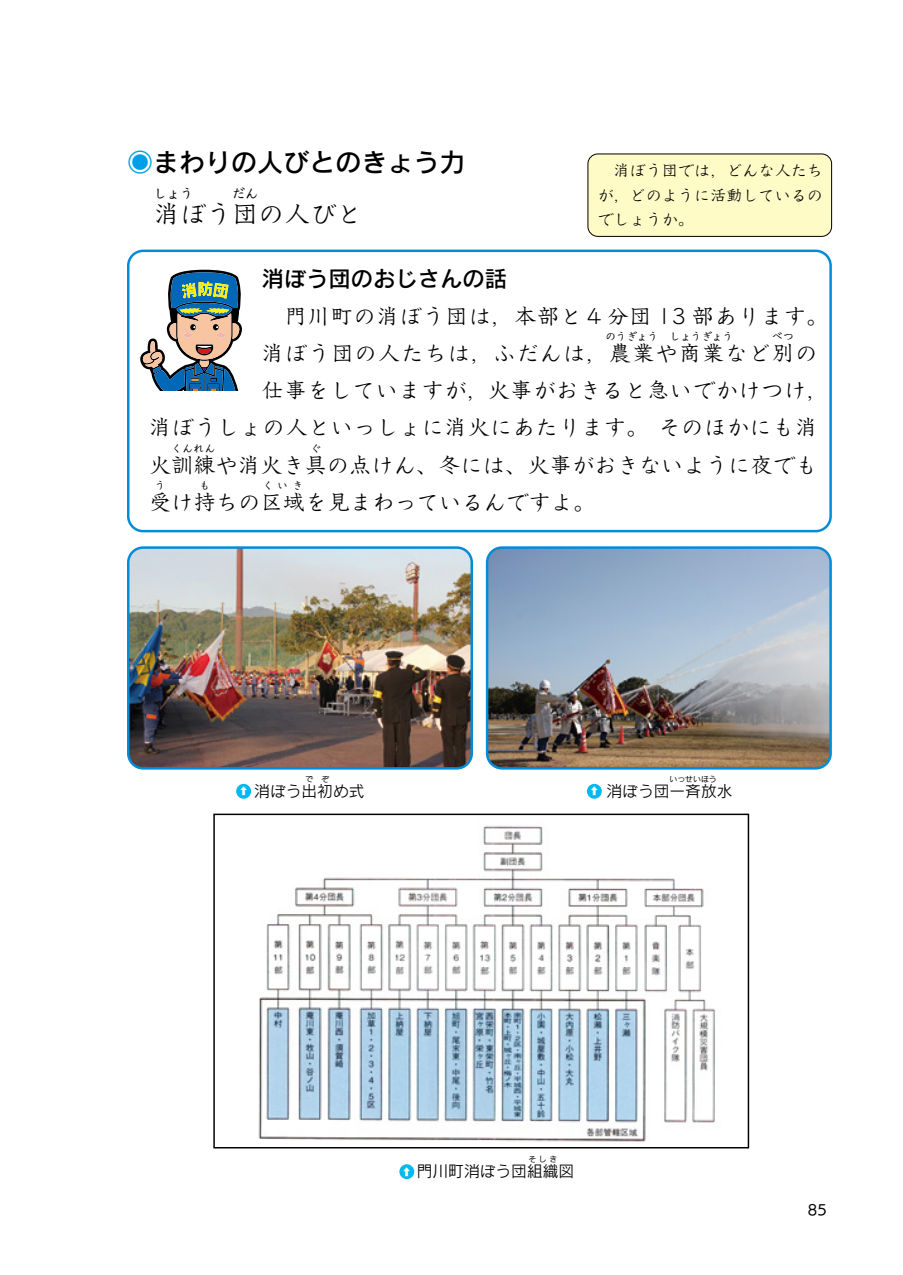
<style>
.page{position:relative;width:903px;height:1275px;background:#fff}
.page>*{position:absolute;margin:0;border:0;box-sizing:border-box;transform-origin:0 0}
.t1{font:26.07px "Rodin Pro DB";color:#000}
.t2{font:26.07px "Utrillo Pro M";color:#000}
.t3{font:22.4px/37.3px "Utrillo Pro M";letter-spacing:.02em;color:#000}
.t4{font:22.4px/37.3px "Utrillo Pro M";letter-spacing:.04em;color:#000}
.t5{font:22.4px "Utrillo Pro M";color:#000}
.t6{font:22.4px "Rodin Pro DB";color:#000}
.t7{font:16.1px/24.8px "Utrillo Pro M";color:#000;text-align:justify}
.t8{font:15.75px "Rodin Pro M";color:#000}
.t9{font:14px "UD Kakugo Small Pr 6 M";color:#000}
.t10{font:13.12px "Utrillo Pro M";color:#000}
.t11{font:10.5px "Utrillo Pro M";color:#000}
.t12{font:10.5px "Rodin Pro M";color:#fff}
.t13{font:7.88px "Rodin Pro M";color:#000}
.s1{color:#00a0e9}
</style>
<div class="page">
<div style="left:588px;top:154px;width:243px;height:82px;background:#fffbc7;border-radius:10px"></div>
<div style="left:588px;top:154px;width:244px;height:83px;border:1px solid #000;border-radius:10px"></div>
<img style="left:258px;top:825px;width:457px;height:317px">
<div style="left:127px;top:250px;width:705px;height:282px;border:2px solid #008cd6;border-radius:15px"></div>
<img style="left:130px;top:549px;width:340px;height:218px">
<div style="left:127px;top:546px;width:346px;height:224px;border:2px solid #008cd6;border-radius:15px"></div>
<img style="left:489px;top:549px;width:340px;height:218px">
<div style="left:486px;top:546px;width:346px;height:224px;border:2px solid #008cd6;border-radius:15px"></div>
<div style="left:236px;top:784px;width:15px;height:15px;background:#00b9ef;border-radius:50%"></div>
<div style="left:399px;top:1164px;width:15px;height:15px;background:#00b9ef;border-radius:50%"></div>
<div style="left:587px;top:784px;width:15px;height:15px;background:#00b9ef;border-radius:50%"></div>
<svg style="left:140px;top:270px;width:102px;height:121px"></svg>
<p class="t1" style="left:127px;top:145px;width:340px"><span class="s1">◉</span>まわりの人びとのきょう力</p>
<p class="t2" style="left:154px;top:197px;width:210px">消ぼう団の人びと</p>
<p class="t10" style="left:154px;top:185px;width:41px">しょう</p>
<p class="t10" style="left:232px;top:185px;width:28px">だん</p>
<p class="t7" style="left:597px;top:157px;width:227px">　消ぼう団では，どんな人たちが，どのように活動しているのでしょうか。</p>
<p class="t6" style="left:261px;top:263px;width:247px">消ぼう団のおじさんの話</p>
<p class="t4" style="left:261px;top:296px;width:568px">　門川町の消ぼう団は，本部と４分団 13 部あります。消ぼう団の人たちは，ふだんは，農業や商業など別の</p>
<p class="t11" style="left:605px;top:330px;width:54px">のうぎょう</p>
<p class="t11" style="left:670px;top:330px;width:64px">しょうぎょう</p>
<p class="t11" style="left:772px;top:330px;width:23px">べつ</p>
<p class="t3" style="left:149px;top:371px;width:681px;text-indent:113px">仕事をしていますが，火事がおきると急いでかけつけ，消ぼうしょの人といっしょに消火にあたります。そのほかにも消火訓練や消火き具の点けん、冬には、火事がおきないように夜でも</p>
<p class="t11" style="left:171px;top:441px;width:45px">くんれん</p>
<p class="t11" style="left:310px;top:441px;width:12px">ぐ</p>
<p class="t5" style="left:149px;top:487px;width:448px">受け持ちの区域を見まわっているんですよ。</p>
<p class="t11" style="left:155px;top:478px;width:12px">う</p>
<p class="t11" style="left:199px;top:478px;width:12px">も</p>
<p class="t11" style="left:263px;top:478px;width:42px">くいき</p>
<p class="t12" style="left:238px;top:784px;width:12px">扌</p>
<p class="t13" style="left:305px;top:774px;width:9px">で</p>
<p class="t13" style="left:321px;top:774px;width:9px">ぞ</p>
<p class="t8" style="left:254px;top:781px;width:112px">消ぼう出初め式</p>
<p class="t12" style="left:589px;top:784px;width:12px">扌</p>
<p class="t13" style="left:669px;top:774px;width:49px">いっせいほう</p>
<p class="t8" style="left:606px;top:781px;width:128px">消ぼう団一斉放水</p>
<p class="t12" style="left:402px;top:1165px;width:12px">扌</p>
<p class="t13" style="left:528px;top:1154px;width:30px">そしき</p>
<p class="t8" style="left:417px;top:1161px;width:159px">門川町消ぼう団組織図</p>
<p class="t9" style="left:808px;top:1202px;width:20px">85</p>
</div>
